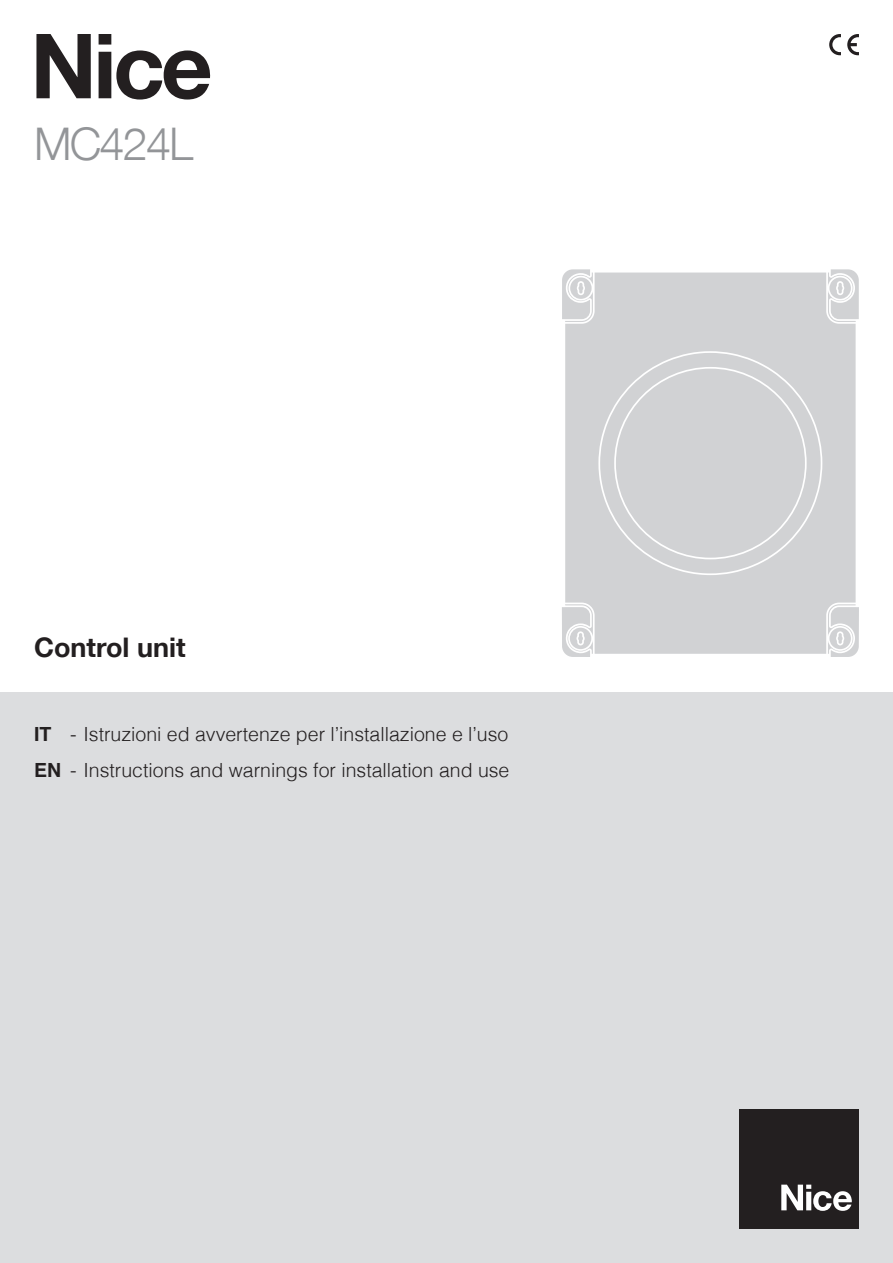
<style>
.page{position:relative;width:893px;height:1263px;background:#fff}
.page>*{position:absolute;margin:0;border:0;box-sizing:border-box;transform-origin:0 0}
.t1{font:700 90px "Helvetica Neue LT Com";color:#231f20}
.t2{font:300 45px "Helvetica Neue LT Com";letter-spacing:-.04em;color:#939598}
.t3{font:700 27px "Helvetica Neue LT Com";color:#231f20}
.t4{font:300 19.5px/36px "Helvetica";color:#231f20}
.s1{font-weight:700}
</style>
<div class="page">
<div style="left:0;top:693px;width:893px;height:570px;background:#dcdddf"></div>
<svg style="left:847px;top:34px;width:12px;height:21px"></svg>
<svg style="left:829px;top:34px;width:12px;height:21px"></svg>
<div style="left:740px;top:1110px;width:119px;height:119px;background:#231f20"></div>
<svg style="left:781px;top:1184px;width:71px;height:27px"></svg>
<div style="left:565px;top:273px;width:291px;height:381px;background:#d1d2d4"></div>
<svg style="left:600px;top:353px;width:221px;height:220px;background:#d3d4d6"></svg>
<svg style="left:828px;top:604px;width:31px;height:53px"></svg>
<svg style="left:828px;top:269px;width:31px;height:53px"></svg>
<svg style="left:562px;top:269px;width:31px;height:53px"></svg>
<svg style="left:562px;top:604px;width:31px;height:53px"></svg>
<div style="left:616px;top:369px;width:189px;height:189px;background:#d1d2d4"></div>
<h1 class="t1" style="left:30px;top:9px;width:184px">Nice</h1>
<h2 class="t2" style="left:34px;top:117px;width:161px">MC424L</h2>
<h3 class="t3" style="left:34px;top:630px;width:153px">Control unit</h3>
<p class="t4" style="left:34px;top:715px;width:477px"><span class="s1">IT</span> - Istruzioni ed avvertenze per l’installazione e l’uso<br><span class="s1">EN</span> - Instructions and warnings for installation and use</p>
</div>
